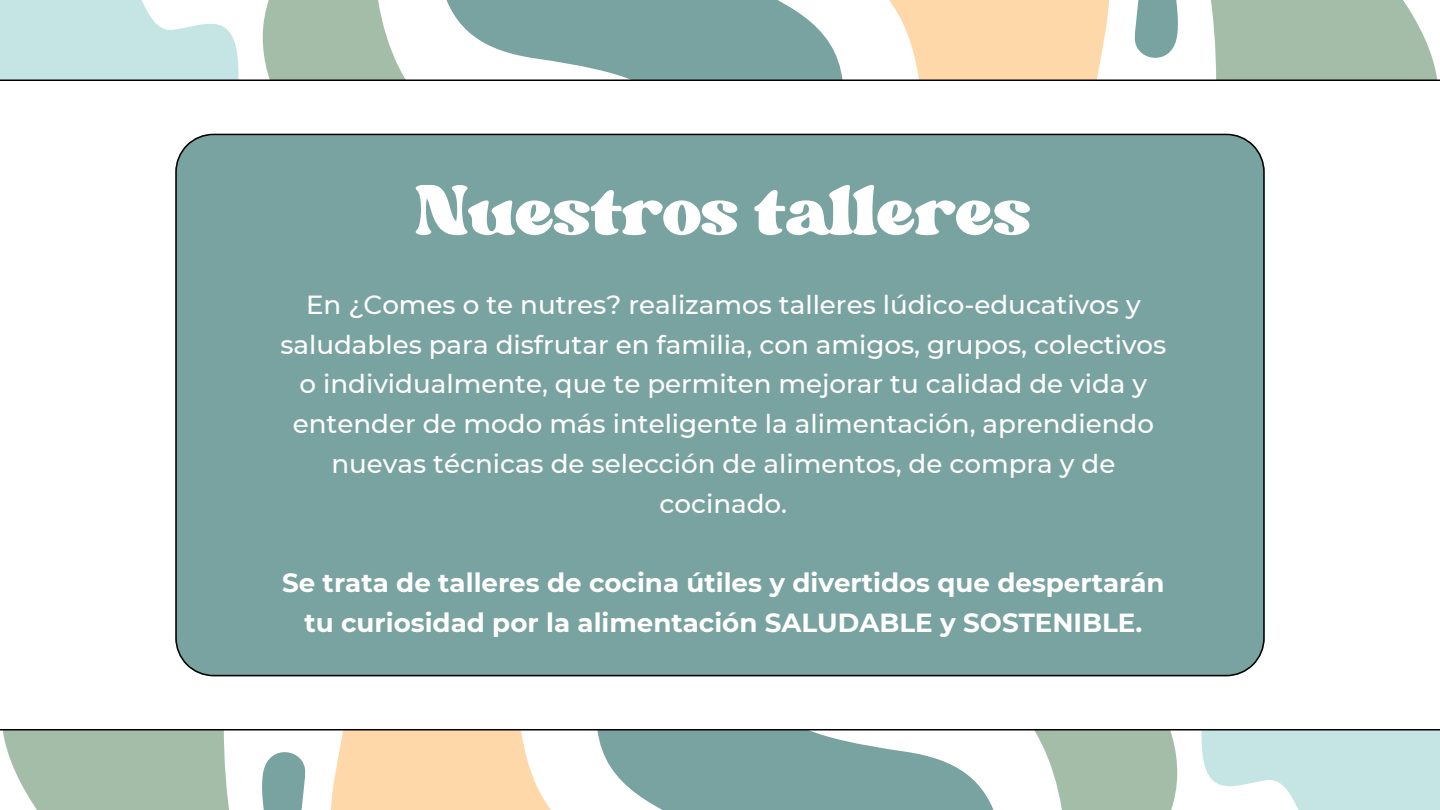
<style>
.page{position:relative;width:1440px;height:810px;background:#fff}
.page>*{position:absolute;margin:0;border:0;box-sizing:border-box;transform-origin:0 0}
.t1{font:100px "Margin";color:#fff}
.t2{font:500 26.2px/39.8px "Montserrat";color:#fff;text-align:center}
.t3{font:700 26.2px/39.8px "Montserrat";color:#fff;text-align:center}
</style>
<div class="page">
<svg style="left:1402px;top:0;width:38px;height:80px;fill:#a4bda8"></svg>
<svg style="left:1183px;top:0;width:219px;height:80px;background:#afc5b3"></svg>
<svg style="left:0;top:0;width:1183px;height:80px"></svg>
<hr style="left:0;top:80px;width:1440px;height:1px;background:#000">
<svg style="left:0;top:730px;width:38px;height:80px;fill:#a4bda8"></svg>
<svg style="left:38px;top:730px;width:219px;height:80px;background:#afc5b3"></svg>
<svg style="left:257px;top:730px;width:1183px;height:80px"></svg>
<hr style="left:0;top:729px;width:1440px;height:1px;background:#000">
<div style="left:175px;top:134px;width:1090px;height:542px;background:#79a3a0"></div>
<p class="t1" style="left:416px;top:163px;width:617px">Nuestros talleres</p>
<h1 class="t2" style="left:280px;top:285px;width:887px">En ¿Comes o te nutres? realizamos talleres lúdico-educativos y saludables para disfrutar en familia, con amigos, grupos, colectivos o individualmente, que te permiten mejorar tu calidad de vida y entender de modo más inteligente la alimentación, aprendiendo nuevas técnicas de selección de alimentos, de compra y de cocinado.</h1>
<p class="t3" style="left:282px;top:563px;width:884px">Se trata de talleres de cocina útiles y divertidos que despertarán tu curiosidad por la alimentación SALUDABLE y SOSTENIBLE.</p>
</div>
